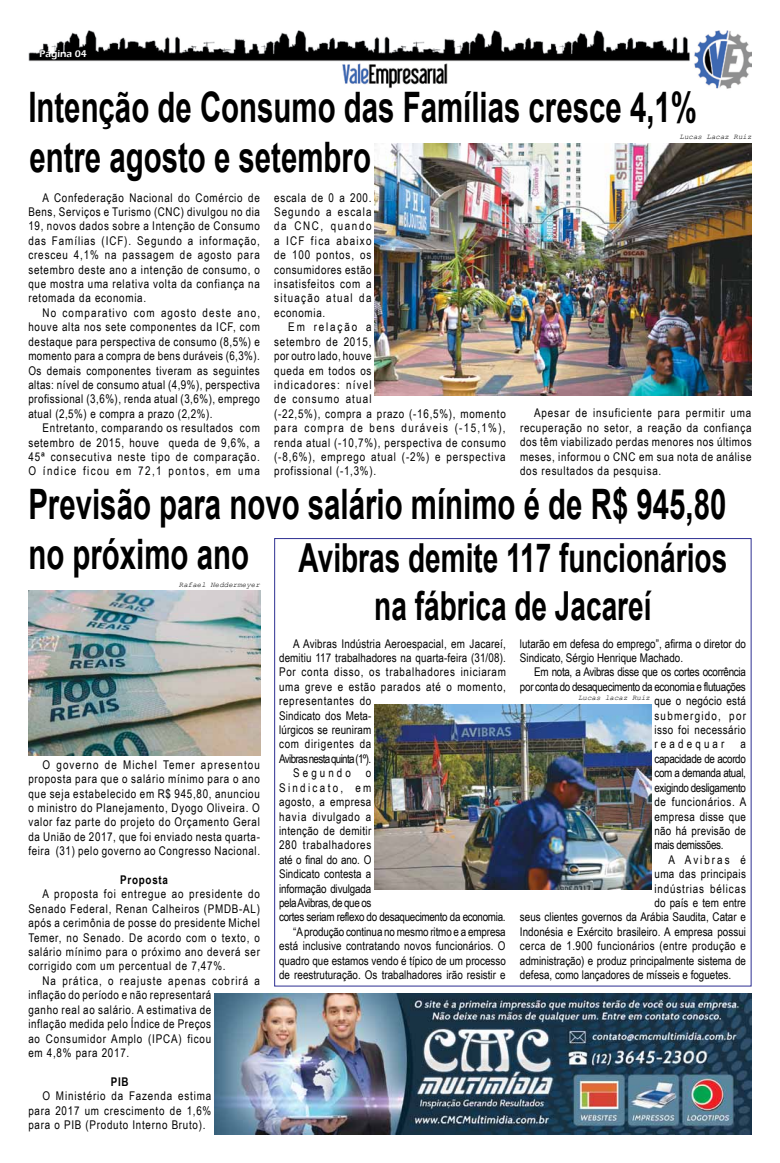
<style>
.page{position:relative;width:780px;height:1163px;background:#fff}
.page>*{position:absolute;margin:0;border:0;box-sizing:border-box;transform-origin:0 0}
.t1{font:700 42px/50.4px "Arial";color:#000;scale:.7 1}
.t2{font:700 40px/48px "Arial";color:#000;text-align:center;scale:.7 1}
.t3{font:12px/14.4px "Arial Narrow";letter-spacing:.04em;color:#000;text-align:justify}
.t4{font:12px/14.4px "Arial Narrow";color:#000}
.t5{font:12px/14.4px "Arial Narrow";letter-spacing:.065em;color:#000}
.t6{font:12px "Arial Narrow";letter-spacing:-.025em;color:#000}
.t7{font:12px "Arial Narrow";letter-spacing:.015em;color:#000}
.t8{font:12px "Arial Narrow";letter-spacing:.01em;color:#000}
.t9{font:12px "Arial Narrow";letter-spacing:.005em;color:#000}
.t10{font:12px "Arial Narrow";letter-spacing:.06em;color:#000}
.t11{font:12px "Arial Narrow";letter-spacing:-.01em;color:#000}
.t12{font:12px "Arial Narrow";letter-spacing:-.055em;color:#000}
.t13{font:12px "Arial Narrow";letter-spacing:.07em;color:#000}
.t14{font:12px "Arial Narrow";letter-spacing:-.015em;color:#000}
.t15{font:12px "Arial Narrow";letter-spacing:.02em;color:#000}
.t16{font:12px "Arial Narrow";letter-spacing:.105em;color:#000}
.t17{font:12px "Arial Narrow";letter-spacing:.195em;color:#000}
.t18{font:700 12px "Arial Narrow";letter-spacing:.06em;color:#000}
.t19{font:12px "Arial Narrow";letter-spacing:.26em;color:#000}
.t20{font:12px "Arial Narrow";letter-spacing:.17em;color:#000}
.t21{font:12px "Arial Narrow";letter-spacing:.255em;color:#000}
.t22{font:600 10px "Eras ITC";color:#fff}
.t23{font:italic 7.5px "Courier New";color:#000}
</style>
<div class="page">
<img style="left:28px;top:30px;width:723px;height:59px">
<img style="left:28px;top:590px;width:232px;height:165px">
<img style="left:374px;top:143px;width:377px;height:252px">
<img style="left:214px;top:993px;width:537px;height:141px">
<img style="left:374px;top:704px;width:277px;height:185px">
<p class="t22" style="left:40px;top:48px;width:49px">Página 04</p>
<h1 class="t1" style="left:28px;top:83px;width:956px">Intenção de Consumo das Famílias cresce 4,1% entre agosto e setembro</h1>
<p class="t23" style="left:679px;top:132px;width:73px">Lucas Lacaz Ruiz</p>
<p class="t3" style="left:28px;top:190px;width:233px;text-indent:14px">A Confederação Nacional do Comércio de Bens, Serviços e Turismo (CNC) divulgou no dia 19, novos dados sobre a Intenção de Consumo das Famílias (ICF). Segundo a informação, cresceu 4,1% na passagem de agosto para setembro deste ano a intenção de consumo, o que mostra uma relativa volta da confiança na retomada da economia.</p>
<p class="t3" style="left:28px;top:305px;width:233px;text-indent:14px">No comparativo com agosto deste ano, houve alta nos sete componentes da ICF, com destaque para perspectiva de consumo (8,5%) e momento para a compra de bens duráveis (6,3%).<br>Os demais componentes tiveram as seguintes altas: nível de consumo atual (4,9%), perspectiva profissional (3,6%), renda atual (3,6%), emprego atual (2,5%) e compra a prazo (2,2%).</p>
<p class="t3" style="left:28px;top:420px;width:233px;text-indent:14px">Entretanto, comparando os resultados com setembro de 2015, houve queda de 9,6%, a 45ª consecutiva neste tipo de comparação.<br>O índice ficou em 72,1 pontos, em uma</p>
<p class="t3" style="left:274px;top:190px;width:99px">escala de 0 a 200.<br>Segundo a escala da CNC, quando a ICF fica abaixo de 100 pontos, os consumidores estão insatisfeitos com a situação atual da economia.</p>
<p class="t5" style="left:274px;top:320px;width:233px;text-indent:14px">Em relação a<br>setembro de 2015,<br>por outro lado, houve<br>queda em todos os<br>indicadores: nível<br>de consumo atual<br>(-22,5%), compra a prazo (-16,5%), momento para compra de bens duráveis (-15,1%), renda atual (-10,7%), perspectiva de consumo (-8,6%), emprego atual (-2%) e perspectiva profissional (-1,3%).</p>
<p class="t3" style="left:520px;top:406px;width:233px;text-indent:14px">Apesar de insuficiente para permitir uma recuperação no setor, a reação da confiança dos têm viabilizado perdas menores nos últimos meses, informou o CNC em sua nota de análise dos resultados da pesquisa.</p>
<h1 class="t1" style="left:28px;top:480px;width:998px">Previsão para novo salário mínimo é de R$ 945,80 no próximo ano</h1>
<h2 class="t2" style="left:298px;top:535px;width:614px">Avibras demite 117 funcionários na fábrica de Jacareí</h2>
<p class="t23" style="left:179px;top:579px;width:83px">Rafael Neddermeyer</p>
<p class="t3" style="left:28px;top:757px;width:233px;text-indent:14px">O governo de Michel Temer apresentou proposta para que o salário mínimo para o ano que seja estabelecido em R$ 945,80, anunciou o ministro do Planejamento, Dyogo Oliveira. O valor faz parte do projeto do Orçamento Geral da União de 2017, que foi enviado nesta quarta&shy;feira (31) pelo governo ao Congresso Nacional.</p>
<p class="t18" style="left:120px;top:870px;width:49px">Proposta</p>
<p class="t3" style="left:28px;top:886px;width:233px;text-indent:14px">A proposta foi entregue ao presidente do Senado Federal, Renan Calheiros (PMDB-AL) após a cerimônia de posse do presidente Michel Temer, no Senado. De acordo com o texto, o salário mínimo para o próximo ano deverá ser corrigido com um percentual de 7,47%.</p>
<p class="t3" style="left:28px;top:973px;width:233px;text-align:left;text-indent:14px">Na prática, o reajuste apenas cobrirá a inflação do período e não representará<br>ganho real ao salário. A estimativa de<br>inflação medida pelo Índice de Preços<br>ao Consumidor Amplo (IPCA) ficou<br>em 4,8% para 2017.</p>
<p class="t18" style="left:111px;top:1072px;width:19px">PIB</p>
<p class="t3" style="left:28px;top:1088px;width:184px;text-indent:14px">O Ministério da Fazenda estima para 2017 um crescimento de 1,6% para o PIB (Produto Interno Bruto).</p>
<p class="t7" style="left:293px;top:636px;width:214px">A Avibras Indústria Aeroespacial, em Jacareí,</p>
<p class="t8" style="left:279px;top:650px;width:228px">demitiu 117 trabalhadores na quarta-feira (31/08).</p>
<p class="t10" style="left:279px;top:665px;width:228px">Por conta disso, os trabalhadores iniciaram</p>
<p class="t3" style="left:279px;top:679px;width:228px">uma greve e estão parados até o momento,</p>
<p class="t10" style="left:279px;top:694px;width:94px">representantes do</p>
<p class="t8" style="left:279px;top:708px;width:94px">Sindicato dos Meta-</p>
<p class="t8" style="left:279px;top:722px;width:94px">lúrgicos se reuniram</p>
<p class="t10" style="left:279px;top:737px;width:94px">com dirigentes da</p>
<p class="t12" style="left:279px;top:751px;width:94px">Avibras nesta quinta (1º).</p>
<p class="t21" style="left:293px;top:766px;width:80px">Segundo o</p>
<p class="t17" style="left:279px;top:780px;width:94px">Sindicato, em</p>
<p class="t3" style="left:279px;top:794px;width:94px">agosto, a empresa</p>
<p class="t3" style="left:279px;top:808px;width:94px">havia divulgado a</p>
<p class="t3" style="left:279px;top:823px;width:94px">intenção de demitir</p>
<p class="t3" style="left:279px;top:837px;width:94px">280 trabalhadores</p>
<p class="t14" style="left:279px;top:852px;width:94px">até o final do ano. O</p>
<p class="t9" style="left:279px;top:866px;width:94px">Sindicato contesta a</p>
<p class="t11" style="left:279px;top:881px;width:94px">informação divulgada</p>
<p class="t6" style="left:279px;top:895px;width:94px">pela Avibras, de que os</p>
<p class="t6" style="left:279px;top:910px;width:228px">cortes seriam reflexo do desaquecimento da economia.</p>
<p class="t11" style="left:293px;top:924px;width:214px">“A produção continua no mesmo ritmo e a empresa</p>
<p class="t7" style="left:279px;top:938px;width:228px">está inclusive contratando novos funcionários. O</p>
<p class="t4" style="left:279px;top:952px;width:228px">quadro que estamos vendo é típico de um processo</p>
<p class="t4" style="left:279px;top:967px;width:228px">de reestruturação. Os trabalhadores irão resistir e</p>
<p class="t4" style="left:520px;top:636px;width:227px">lutarão em defesa do emprego”, afirma o diretor do<br>Sindicato, Sérgio Henrique Machado.</p>
<p class="t6" style="left:534px;top:665px;width:213px">Em nota, a Avibras disse que os cortes ocorrência</p>
<p class="t6" style="left:520px;top:679px;width:227px">por conta do desaquecimento da economia e flutuações</p>
<p class="t15" style="left:654px;top:694px;width:93px">que o negócio está</p>
<p class="t16" style="left:654px;top:708px;width:93px">submergido, por</p>
<p class="t3" style="left:654px;top:722px;width:93px">isso foi necessário</p>
<p class="t19" style="left:654px;top:737px;width:72px">readequar</p>
<p class="t23" style="left:578px;top:692px;width:73px">Lucas lacaz Ruiz</p>
<p class="t3" style="left:654px;top:736px;width:94px;text-indent:86px">a capacidade de acordo com a demanda atual, exigindo desligamento de funcionários. A empresa disse que não há previsão de mais demissões.</p>
<p class="t20" style="left:668px;top:852px;width:79px">A Avibras é</p>
<p class="t3" style="left:654px;top:866px;width:93px">uma das principais</p>
<p class="t13" style="left:654px;top:881px;width:93px">indústrias bélicas</p>
<p class="t9" style="left:654px;top:895px;width:93px">do país e tem entre</p>
<p class="t4" style="left:520px;top:909px;width:227px">seus clientes governos da Arábia Saudita, Catar e</p>
<p class="t9" style="left:520px;top:924px;width:227px">Indonésia e Exército brasileiro. A empresa possui</p>
<p class="t3" style="left:520px;top:938px;width:227px">cerca de 1.900 funcionários (entre produção e</p>
<p class="t4" style="left:520px;top:952px;width:227px">administração) e produz principalmente sistema de</p>
<p class="t4" style="left:520px;top:967px;width:213px">defesa, como lançadores de mísseis e foguetes.</p>
</div>
